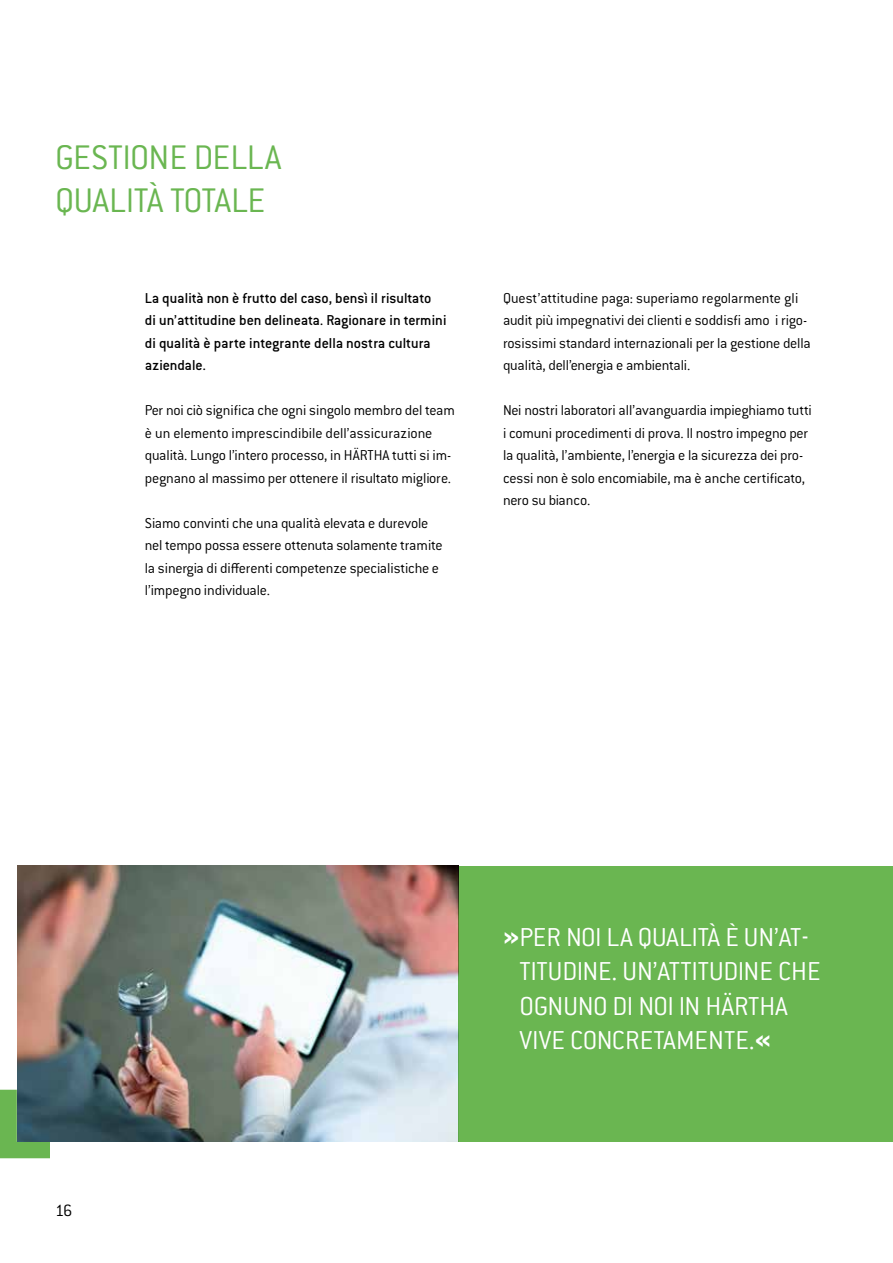
<style>
.page{position:relative;width:893px;height:1263px;background:#fff}
.page>*{position:absolute;margin:0;border:0;box-sizing:border-box;transform-origin:0 0}
.t1{font:300 37.5px/43px "Conduit ITC Pro";letter-spacing:-.015em;color:#6ab651}
.t2{font:300 28.5px/34.5px "Conduit ITC Pro";color:#fff}
.t3{font:300 18px "Conduit ITC Pro";color:#000}
.t4{font:300 15.75px/22.5px "Conduit ITC Pro";letter-spacing:-.015em;color:#000}
.t5{font:500 15.75px/22.5px "Conduit ITC Pro";letter-spacing:-.005em;color:#000}
.s1{font-weight:700}
</style>
<div class="page">
<div style="left:0;top:1090px;width:50px;height:68px;background:#6ab651"></div>
<img style="left:17px;top:866px;width:441px;height:275px">
<div style="left:458px;top:866px;width:435px;height:275px;background:#6ab651"></div>
<h1 class="t1" style="left:55px;top:136px;width:228px">GESTIONE DELLA<br>QUALITÀ TOTALE</h1>
<p class="t5" style="left:145px;top:287px;width:303px">La qualità non è frutto del caso, bensì il risultato<br>di un’attitudine ben delineata. Ragionare in termini di qualità è parte integrante della nostra cultura aziendale.</p>
<p class="t4" style="left:145px;top:399px;width:312px">Per noi ciò significa che ogni singolo membro del team è un elemento imprescindibile dell’assicurazione qualità. Lungo l’intero processo, in HÄRTHA tutti si im&shy;pegnano al massimo per ottenere il risultato migliore.</p>
<p class="t4" style="left:145px;top:512px;width:299px">Siamo convinti che una qualità elevata e durevole nel tempo possa essere ottenuta solamente tramite la sinergia di differenti competenze specialistiche e l’impegno individuale.</p>
<p class="t4" style="left:503px;top:287px;width:309px">Quest’attitudine paga: superiamo regolarmente gli audit più impegnativi dei clienti e soddisfi amo i rigo&shy;rosissimi standard internazionali per la gestione della qualità, dell’energia e ambientali.</p>
<p class="t4" style="left:503px;top:399px;width:310px">Nei nostri laboratori all’avanguardia impieghiamo tutti i comuni procedimenti di prova. Il nostro impegno per la qualità, l’ambiente, l’energia e la sicurezza dei pro&shy;cessi non è solo encomiabile, ma è anche certificato, nero su bianco.</p>
<p class="t3" style="left:55px;top:1200px;width:19px">16</p>
<h2 class="t2" style="left:519px;top:920px;width:303px;text-indent:-16px"><span class="s1">»</span>PER NOI LA QUALITÀ È UN’AT-<br>TITUDINE. UN’ATTITUDINE CHE<br>OGNUNO DI NOI IN HÄRTHA<br>VIVE CONCRETAMENTE.<span class="s1">«</span></h2>
</div>
